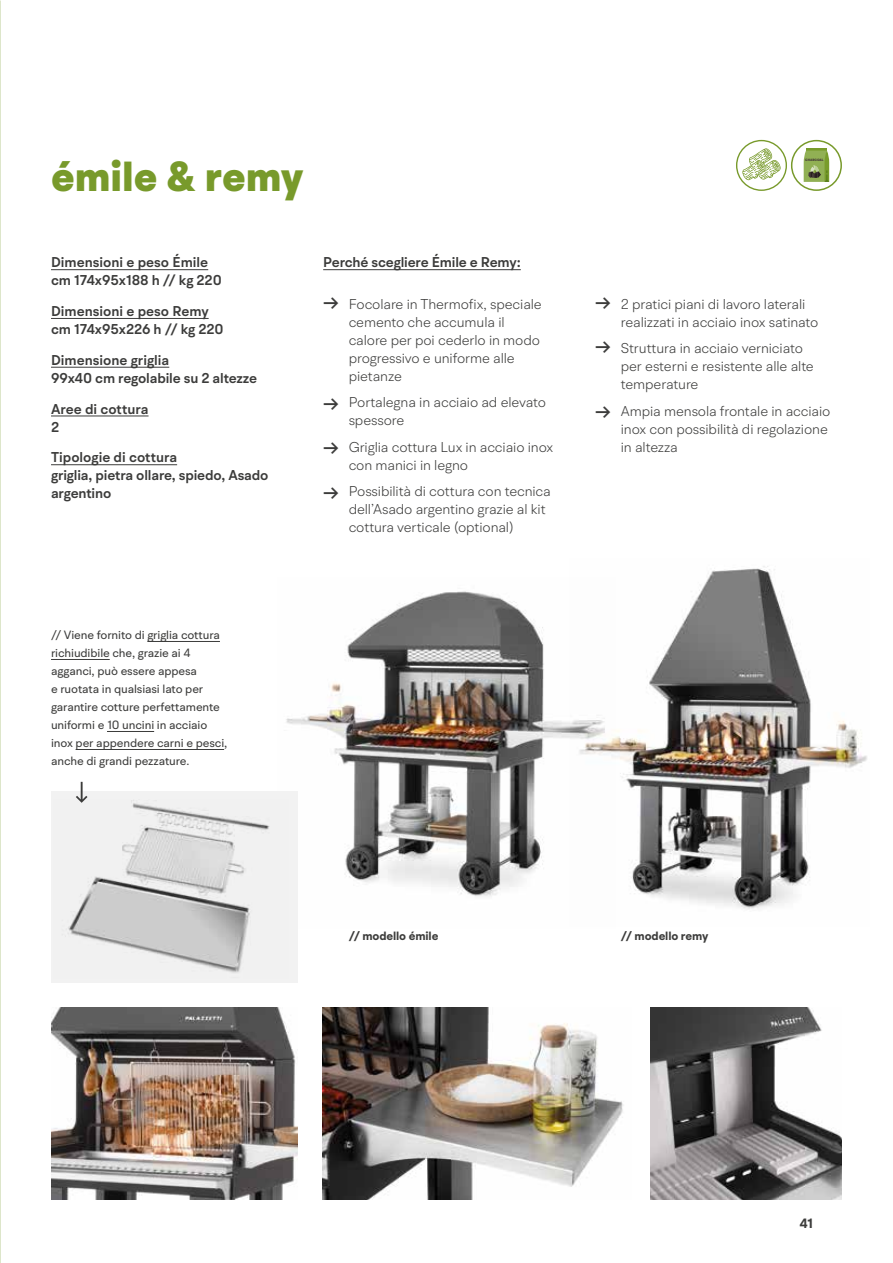
<style>
.page{position:relative;width:893px;height:1263px;background:#fff}
.page>*{position:absolute;margin:0;border:0;box-sizing:border-box;transform-origin:0 0}
.t1{font:900 42px "BR Hendrix";color:#789a2b}
.t2{font:22.5px/44.2px "BR Hendrix";color:#3c3c3b;text-align:justify}
.t3{font:300 14.25px/18px "BR Hendrix";letter-spacing:-.01em;color:#3c3c3b}
.t4{font:600 14.25px/18px "BR Hendrix";letter-spacing:-.01em;color:#3c3c3b}
.t5{font:700 13.5px "BR Hendrix";color:#3c3c3b}
.t6{font:12px/18px "BR Hendrix";letter-spacing:-.01em;color:#3c3c3b}
.t7{font:700 12px "BR Hendrix";letter-spacing:-.01em;color:#3c3c3b}
.t8{font:900 3.3px "BR Hendrix";color:#473d38}
</style>
<div class="page">
<img style="left:0;top:400px;width:1px;height:863px">
<img style="left:286px;top:591px;width:284px;height:305px">
<img style="left:570px;top:566px;width:297px;height:343px">
<img style="left:323px;top:1008px;width:301px;height:191px">
<img style="left:51px;top:1008px;width:246px;height:191px">
<img style="left:651px;top:1008px;width:191px;height:191px">
<div style="left:51px;top:791px;width:247px;height:191px;background:#f2f2f2"></div>
<img style="left:68px;top:800px;width:202px;height:173px">
<div style="left:736px;top:140px;width:51px;height:51px;border:1px solid #789a2b;border-radius:50%"></div>
<svg style="left:742px;top:148px;width:39px;height:32px"></svg>
<div style="left:791px;top:140px;width:51px;height:51px;border:2px solid #789a2b;border-radius:50%"></div>
<hr style="left:806px;top:148px;width:21px;height:3px;background:#789c2b">
<svg style="left:804px;top:151px;width:25px;height:31px"></svg>
<hr style="left:51px;top:269px;width:157px;height:1px;background:#3c3c3b">
<hr style="left:51px;top:318px;width:158px;height:1px;background:#3c3c3b">
<hr style="left:51px;top:367px;width:118px;height:1px;background:#3c3c3b">
<hr style="left:51px;top:416px;width:98px;height:1px;background:#3c3c3b">
<hr style="left:51px;top:464px;width:126px;height:1px;background:#3c3c3b">
<hr style="left:323px;top:269px;width:198px;height:1px;background:#3c3c3b">
<hr style="left:147px;top:641px;width:73px;height:1px;background:#3c3c3b">
<hr style="left:51px;top:659px;width:59px;height:1px;background:#3c3c3b">
<hr style="left:107px;top:731px;width:47px;height:1px;background:#3c3c3b">
<hr style="left:76px;top:749px;width:148px;height:1px;background:#3c3c3b">
<svg style="left:76px;top:782px;width:11px;height:21px"></svg>
<h1 class="t1" style="left:51px;top:150px;width:254px">émile &amp; remy</h1>
<p class="t8" style="left:805px;top:158px;width:20px">CHARCOAL</p>
<p class="t4" style="left:51px;top:253px;width:172px">Dimensioni e peso Émile cm 174x95x188 h // kg 220</p>
<p class="t4" style="left:51px;top:302px;width:174px">Dimensioni e peso Remy cm 174x95x226 h // kg 220</p>
<p class="t4" style="left:51px;top:351px;width:208px">Dimensione griglia<br>99x40 cm regolabile su 2 altezze</p>
<p class="t4" style="left:51px;top:400px;width:99px">Aree di cottura<br>2</p>
<p class="t4" style="left:51px;top:448px;width:219px">Tipologie di cottura<br>griglia, pietra ollare, spiedo, Asado argentino</p>
<p class="t6" style="left:51px;top:626px;width:178px">// Viene fornito di griglia cottura richiudibile che, grazie ai 4 agganci, può essere appesa<br>e ruotata in qualsiasi lato per garantire cotture perfettamente uniformi e 10 uncini in acciaio inox per appendere carni e pesci, anche di grandi pezzature.</p>
<p class="t4" style="left:323px;top:253px;width:199px">Perché scegliere Émile e Remy:</p>
<h2 class="t2" style="left:323px;top:282px;width:17px">→</h2>
<h2 class="t2" style="left:323px;top:382px;width:17px">→ → →</h2>
<p class="t3" style="left:349px;top:295px;width:195px">Focolare in Thermofix, speciale cemento che accumula il calore per poi cederlo in modo progressivo e uniforme alle pietanze</p>
<p class="t3" style="left:349px;top:393px;width:199px">Portalegna in acciaio ad elevato spessore</p>
<p class="t3" style="left:349px;top:438px;width:206px">Griglia cottura Lux in acciaio inox con manici in legno</p>
<p class="t3" style="left:349px;top:482px;width:204px">Possibilità di cottura con tecnica dell’Asado argentino grazie al kit cottura verticale (optional)</p>
<h2 class="t2" style="left:595px;top:282px;width:17px;line-height:43.8px">→ →</h2>
<h2 class="t2" style="left:595px;top:390px;width:17px">→</h2>
<p class="t3" style="left:621px;top:295px;width:199px">2 pratici piani di lavoro laterali realizzati in acciaio inox satinato</p>
<p class="t3" style="left:621px;top:339px;width:195px">Struttura in acciaio verniciato per esterni e resistente alle alte temperature</p>
<p class="t3" style="left:621px;top:402px;width:211px">Ampia mensola frontale in acciaio inox con possibilità di regolazione in altezza</p>
<p class="t7" style="left:349px;top:928px;width:91px">// modello émile</p>
<p class="t7" style="left:621px;top:928px;width:89px">// modello remy</p>
<p class="t5" style="left:799px;top:1215px;width:15px">41</p>
</div>
